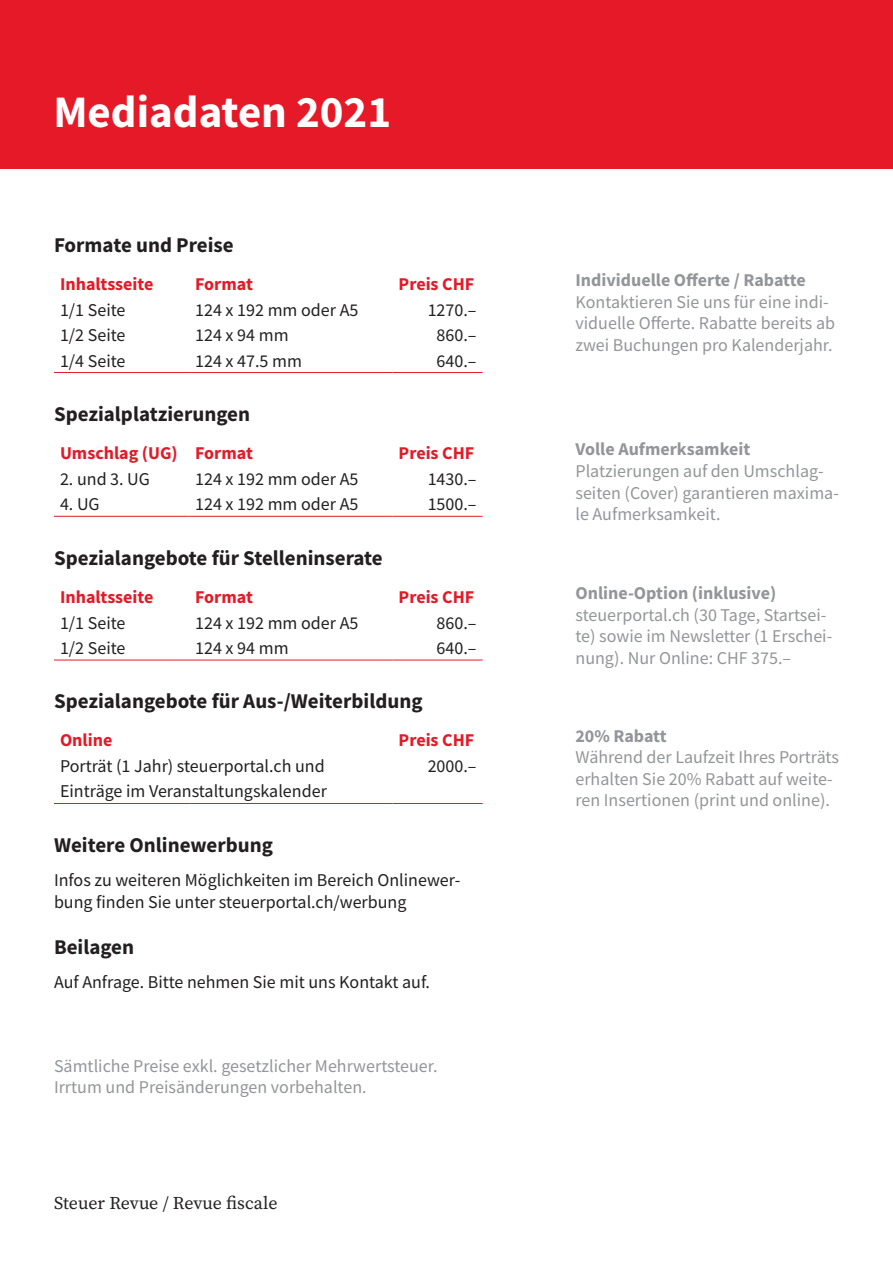
<style>
.page{position:relative;width:893px;height:1263px;background:#fff}
.page>*{position:absolute;margin:0;border:0;box-sizing:border-box;transform-origin:0 0}
.t1{font:700 45px "Source Sans Pro";color:#fff}
.Absatzformat_1{font:700 21px "Source Sans Pro";color:#231f20}
.Absatzformat_2{font:18px/21.6px "Source Sans Pro";color:#939598}
.Absatzformat_2-2{font:18px/21.6px "Source Sans Pro";color:#231f20}
.t2{font:700 18px "Source Sans Pro";color:#e51927}
.Absatzformat_2-3{font:700 18px "Source Sans Pro";color:#939598}
.t3{font:18px "Source Serif Variable";color:#231f20}
</style>
<div class="page">
<div style="left:0;top:0;width:893px;height:169px;background:#e51927"></div>
<hr style="left:54px;top:372px;width:135px;height:1px;background:#e51927">
<hr style="left:189px;top:372px;width:204px;height:1px;background:#e51927">
<hr style="left:393px;top:372px;width:90px;height:1px;background:#e51927">
<hr style="left:54px;top:516px;width:135px;height:1px;background:#e51927">
<hr style="left:189px;top:516px;width:204px;height:1px;background:#e51927">
<hr style="left:393px;top:516px;width:90px;height:1px;background:#e51927">
<hr style="left:54px;top:660px;width:135px;height:1px;background:#e51927">
<hr style="left:189px;top:660px;width:204px;height:1px;background:#e51927">
<hr style="left:393px;top:660px;width:90px;height:1px;background:#e51927">
<hr style="left:54px;top:803px;width:135px;height:1px;background:#e51927">
<hr style="left:189px;top:803px;width:204px;height:1px;background:#e51927">
<hr style="left:393px;top:803px;width:90px;height:1px;background:#e51927">
<h1 class="t1" style="left:53px;top:82px;width:339px">Mediadaten 2021</h1>
<p class="Absatzformat_1" style="left:54px;top:231px;width:181px">Formate und Preise</p>
<p class="t2" style="left:60px;top:272px;width:95px">Inhaltsseite</p>
<p class="t2" style="left:195px;top:272px;width:59px">Format</p>
<p class="t2" style="left:399px;top:272px;width:77px">Preis CHF</p>
<p class="Absatzformat_2-2" style="left:60px;top:299px;width:67px">1/1 Seite</p>
<p class="Absatzformat_2-2" style="left:195px;top:299px;width:165px">124 x 192 mm oder A5</p>
<p class="Absatzformat_2-2" style="left:428px;top:299px;width:50px">1270.–</p>
<p class="Absatzformat_2-2" style="left:60px;top:324px;width:67px">1/2 Seite</p>
<p class="Absatzformat_2-2" style="left:195px;top:324px;width:95px">124 x 94 mm</p>
<p class="Absatzformat_2-2" style="left:437px;top:324px;width:41px">860.–</p>
<p class="Absatzformat_2-2" style="left:60px;top:350px;width:67px">1/4 Seite</p>
<p class="Absatzformat_2-2" style="left:195px;top:350px;width:108px">124 x 47.5 mm</p>
<p class="Absatzformat_2-2" style="left:437px;top:350px;width:41px">640.–</p>
<p class="Absatzformat_1" style="left:54px;top:400px;width:198px">Spezialplatzierungen</p>
<p class="t2" style="left:60px;top:441px;width:119px">Umschlag (UG)</p>
<p class="t2" style="left:195px;top:441px;width:59px">Format</p>
<p class="t2" style="left:399px;top:441px;width:77px">Preis CHF</p>
<p class="Absatzformat_2-2" style="left:60px;top:468px;width:92px">2. und 3. UG</p>
<p class="Absatzformat_2-2" style="left:195px;top:468px;width:165px">124 x 192 mm oder A5</p>
<p class="Absatzformat_2-2" style="left:428px;top:468px;width:50px">1430.–</p>
<p class="Absatzformat_2-2" style="left:60px;top:493px;width:41px">4. UG</p>
<p class="Absatzformat_2-2" style="left:195px;top:493px;width:165px">124 x 192 mm oder A5</p>
<p class="Absatzformat_2-2" style="left:428px;top:493px;width:50px">1500.–</p>
<p class="Absatzformat_1" style="left:54px;top:544px;width:330px">Spezialangebote für Stelleninserate</p>
<p class="t2" style="left:60px;top:585px;width:95px">Inhaltsseite</p>
<p class="t2" style="left:195px;top:585px;width:59px">Format</p>
<p class="t2" style="left:399px;top:585px;width:77px">Preis CHF</p>
<p class="Absatzformat_2-2" style="left:60px;top:612px;width:67px">1/1 Seite</p>
<p class="Absatzformat_2-2" style="left:195px;top:612px;width:165px">124 x 192 mm oder A5</p>
<p class="Absatzformat_2-2" style="left:437px;top:612px;width:41px">860.–</p>
<p class="Absatzformat_2-2" style="left:60px;top:637px;width:67px">1/2 Seite</p>
<p class="Absatzformat_2-2" style="left:195px;top:637px;width:95px">124 x 94 mm</p>
<p class="Absatzformat_2-2" style="left:437px;top:637px;width:41px">640.–</p>
<p class="Absatzformat_1" style="left:54px;top:687px;width:370px">Spezialangebote für Aus-/Weiterbildung</p>
<p class="t2" style="left:60px;top:728px;width:54px">Online</p>
<p class="t2" style="left:399px;top:728px;width:77px">Preis CHF</p>
<p class="Absatzformat_2-2" style="left:60px;top:755px;width:266px">Porträt (1 Jahr) steuerportal.ch und</p>
<p class="Absatzformat_2-2" style="left:428px;top:755px;width:50px">2000.–</p>
<p class="Absatzformat_2-2" style="left:60px;top:781px;width:268px">Einträge im Veranstaltungskalender</p>
<p class="Absatzformat_1" style="left:54px;top:831px;width:221px">Weitere Onlinewerbung</p>
<p class="Absatzformat_2-2" style="left:54px;top:869px;width:408px">Infos zu weiteren Möglichkeiten im Bereich Onlinewer&shy;bung finden Sie unter steuerportal.ch/werbung</p>
<p class="Absatzformat_1" style="left:54px;top:933px;width:82px">Beilagen</p>
<p class="Absatzformat_2-2" style="left:54px;top:971px;width:377px">Auf Anfrage. Bitte nehmen Sie mit uns Kontakt auf.</p>
<p class="Absatzformat_2" style="left:54px;top:1055px;width:385px">Sämtliche Preise exkl. gesetzlicher Mehrwertsteuer.</p>
<p class="Absatzformat_2" style="left:54px;top:1076px;width:314px">Irrtum und Preisänderungen vorbehalten.</p>
<p class="t3" style="left:54px;top:1191px;width:225px">Steuer Revue / Revue fiscale</p>
<p class="Absatzformat_2-3" style="left:575px;top:268px;width:232px">Individuelle Offerte / Rabatte</p>
<p class="Absatzformat_2" style="left:575px;top:291px;width:261px">Kontaktieren Sie uns für eine indi&shy;viduelle Offerte. Rabatte bereits ab zwei Buchungen pro Kalenderjahr.</p>
<p class="Absatzformat_2-3" style="left:575px;top:437px;width:176px">Volle Aufmerksamkeit</p>
<p class="Absatzformat_2" style="left:575px;top:460px;width:265px">Platzierungen auf den Umschlag&shy;seiten (Cover) garantieren maxima&shy;le Aufmerksamkeit.</p>
<p class="Absatzformat_2-3" style="left:575px;top:581px;width:202px">Online-Option (inklusive)</p>
<p class="Absatzformat_2" style="left:575px;top:604px;width:258px">steuerportal.ch (30 Tage, Startsei&shy;te) sowie im Newsletter (1 Erschei&shy;nung). Nur Online: CHF 375.–</p>
<p class="Absatzformat_2-3" style="left:575px;top:723px;width:93px">20% Rabatt</p>
<p class="Absatzformat_2" style="left:575px;top:746px;width:265px">Während der Laufzeit Ihres Porträts erhalten Sie 20% Rabatt auf weite&shy;ren Insertionen (print und online).</p>
</div>
